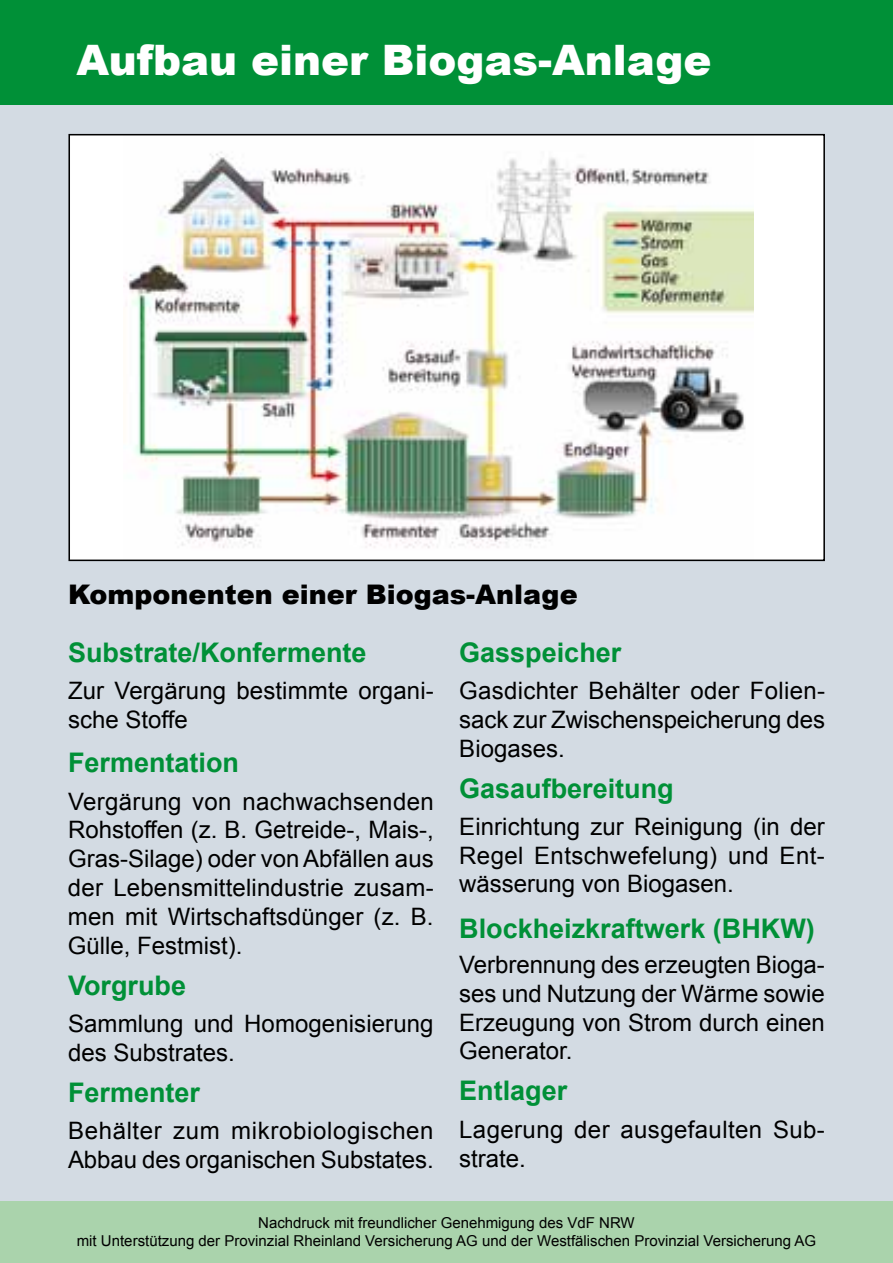
<style>
.page{position:relative;width:893px;height:1263px;background:#fff}
.page>*{position:absolute;margin:0;border:0;box-sizing:border-box;transform-origin:0 0}
.t1{font:900 42px "Arial";color:#fff}
.t2{font:700 27px "Arial";color:#009037}
.t3{font:900 27px "Arial";color:#000}
.t4{font:24px/28.8px "Arial";letter-spacing:.005em;color:#000;text-align:justify}
.t5{font:24px/28.8px "Arial";letter-spacing:.025em;color:#000}
.t6{font:15px/18px "Arial";color:#000;text-align:center}
</style>
<div class="page">
<div style="left:0;top:104px;width:893px;height:1097px;background:#d3dbe3"></div>
<div style="left:0;top:0;width:893px;height:104px;background:#009037"></div>
<div style="left:0;top:1201px;width:893px;height:62px;background:#aad3ac"></div>
<div style="left:69px;top:135px;width:755px;height:425px;background:#fff"></div>
<img style="left:124px;top:151px;width:630px;height:397px">
<div style="left:68px;top:134px;width:757px;height:427px;border:2px solid #000"></div>
<h1 class="t1" style="left:77px;top:30px;width:637px">Aufbau einer Biogas-Anlage</h1>
<p class="t3" style="left:68px;top:575px;width:511px">Komponenten einer Biogas-Anlage</p>
<p class="t2" style="left:68px;top:634px;width:300px">Substrate/Konfermente</p>
<p class="t4" style="left:68px;top:676px;width:367px">Zur Vergärung bestimmte organi&shy;sche Stoffe</p>
<p class="t2" style="left:68px;top:745px;width:173px">Fermentation</p>
<p class="t4" style="left:68px;top:787px;width:367px">Vergärung von nachwachsenden Rohstoffen (z. B. Getreide-, Mais-, Gras-Silage) oder von Abfällen aus der Lebensmittelindustrie zusam&shy;men mit Wirtschaftsdünger (z. B.<br>Gülle, Festmist).</p>
<p class="t2" style="left:68px;top:967px;width:120px">Vorgrube</p>
<p class="t4" style="left:68px;top:1009px;width:367px">Sammlung und Homogenisierung des Substrates.</p>
<p class="t2" style="left:68px;top:1074px;width:134px">Fermenter</p>
<p class="t5" style="left:68px;top:1116px;width:367px">Behälter zum mikrobiologischen<br>Abbau des organischen Substates.</p>
<p class="t2" style="left:459px;top:634px;width:164px">Gasspeicher</p>
<p class="t4" style="left:459px;top:676px;width:367px">Gasdichter Behälter oder Folien&shy;sack zur Zwischenspeicherung des Biogases.</p>
<p class="t2" style="left:459px;top:770px;width:216px">Gasaufbereitung</p>
<p class="t4" style="left:459px;top:812px;width:367px">Einrichtung zur Reinigung (in der Regel Entschwefelung) und Ent&shy;wässerung von Biogasen.</p>
<p class="t2" style="left:459px;top:911px;width:357px">Blockheizkraftwerk (BHKW)</p>
<p class="t4" style="left:459px;top:950px;width:367px">Verbrennung des erzeugten Bioga&shy;ses und Nutzung der Wärme sowie Erzeugung von Strom durch einen Generator.</p>
<p class="t2" style="left:459px;top:1073px;width:110px">Entlager</p>
<p class="t4" style="left:459px;top:1115px;width:367px">Lagerung der ausgefaulten Sub&shy;strate.</p>
<p class="t6" style="left:77px;top:1213px;width:741px">Nachdruck mit freundlicher Genehmigung des VdF NRW<br>mit Unterstützung der Provinzial Rheinland Versicherung AG und der Westfälischen Provinzial Versicherung AG</p>
</div>
